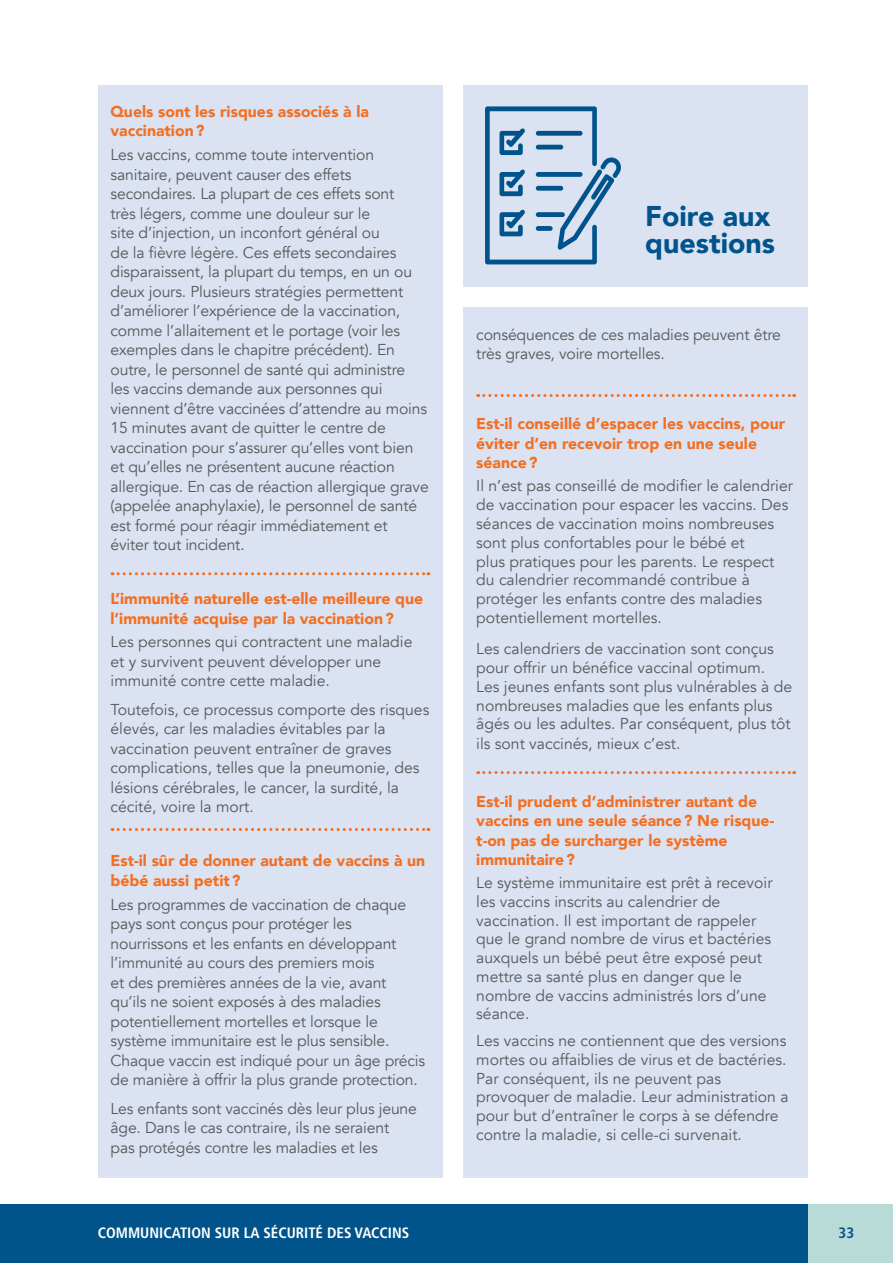
<style>
.page{position:relative;width:893px;height:1263px;background:#fff}
.page>*{position:absolute;margin:0;border:0;box-sizing:border-box;transform-origin:0 0}
.t1{font:900 28.5px/27px "Avenir";color:#00548b}
.Body_Text{font:15.75px/19.5px "Avenir";letter-spacing:-.01em;color:#57585a}
.Heading_4{font:900 15.75px/19.5px "Avenir";color:#f36f21}
.t2{font:700 condensed 15px "Frutiger LT Std";color:#fff}
.t3{font:700 condensed 15px "Frutiger LT Std";color:#00548b}
</style>
<div class="page">
<div style="left:0;top:1204px;width:808px;height:59px;background:#00548b"></div>
<div style="left:808px;top:1204px;width:85px;height:59px;background:#b8dbd8"></div>
<div style="left:98px;top:85px;width:344px;height:1093px;background:#dbe2f2"></div>
<div style="left:463px;top:308px;width:345px;height:870px;background:#dbe2f2"></div>
<svg style="left:478px;top:394px;width:317px;height:3px"></svg>
<svg style="left:478px;top:771px;width:317px;height:3px"></svg>
<svg style="left:112px;top:572px;width:317px;height:3px"></svg>
<svg style="left:112px;top:828px;width:317px;height:3px"></svg>
<div style="left:463px;top:85px;width:345px;height:202px;background:#dbe2f2"></div>
<svg style="left:485px;top:106px;width:136px;height:158px"></svg>
<p class="Heading_4" style="left:111px;top:101px;width:260px">Quels sont les risques associés à la vaccination?</p>
<p class="Body_Text" style="left:111px;top:145px;width:320px">Les vaccins, comme toute intervention sanitaire, peuvent causer des effets secondaires. La plupart de ces effets sont<br>très légers, comme une douleur sur le<br>site d’injection, un inconfort général ou<br>de la fièvre légère. Ces effets secondaires disparaissent, la plupart du temps, en un ou deux jours. Plusieurs stratégies permettent d’améliorer l’expérience de la vaccination, comme l’allaitement et le portage (voir les exemples dans le chapitre précédent). En outre, le personnel de santé qui administre<br>les vaccins demande aux personnes qui viennent d’être vaccinées d’attendre au moins 15 minutes avant de quitter le centre de vaccination pour s’assurer qu’elles vont bien et qu’elles ne présentent aucune réaction allergique. En cas de réaction allergique grave (appelée anaphylaxie), le personnel de santé est formé pour réagir immédiatement et éviter tout incident.</p>
<p class="Heading_4" style="left:111px;top:588px;width:314px">L’immunité naturelle est-elle meilleure que l’immunité acquise par la vaccination?</p>
<p class="Body_Text" style="left:111px;top:632px;width:303px">Les personnes qui contractent une maladie et y survivent peuvent développer une immunité contre cette maladie.</p>
<p class="Body_Text" style="left:111px;top:700px;width:320px">Toutefois, ce processus comporte des risques élevés, car les maladies évitables par la vaccination peuvent entraîner de graves complications, telles que la pneumonie, des lésions cérébrales, le cancer, la surdité, la cécité, voire la mort.</p>
<p class="Heading_4" style="left:111px;top:851px;width:316px">Est-il sûr de donner autant de vaccins à un bébé aussi petit?</p>
<p class="Body_Text" style="left:111px;top:895px;width:316px">Les programmes de vaccination de chaque pays sont conçus pour protéger les nourrissons et les enfants en développant l’immunité au cours des premiers mois<br>et des premières années de la vie, avant qu’ils ne soient exposés à des maladies potentiellement mortelles et lorsque le système immunitaire est le plus sensible.<br>Chaque vaccin est indiqué pour un âge précis de manière à offrir la plus grande protection.</p>
<p class="Body_Text" style="left:111px;top:1099px;width:308px">Les enfants sont vaccinés dès leur plus jeune âge. Dans le cas contraire, ils ne seraient pas protégés contre les maladies et les</p>
<p class="t1" style="left:645px;top:202px;width:131px">Foire aux questions</p>
<p class="Body_Text" style="left:476px;top:325px;width:306px">conséquences de ces maladies peuvent être très graves, voire mortelles.</p>
<p class="Heading_4" style="left:476px;top:414px;width:310px">Est-il conseillé d’espacer les vaccins, pour éviter d’en recevoir trop en une seule séance?</p>
<p class="Body_Text" style="left:476px;top:477px;width:318px;line-height:18.8px">Il n’est pas conseillé de modifier le calendrier de vaccination pour espacer les vaccins. Des séances de vaccination moins nombreuses sont plus confortables pour le bébé et<br>plus pratiques pour les parents. Le respect du calendrier recommandé contribue à protéger les enfants contre des maladies potentiellement mortelles.</p>
<p class="Body_Text" style="left:476px;top:640px;width:317px;line-height:18.9px">Les calendriers de vaccination sont conçus pour offrir un bénéfice vaccinal optimum.<br>Les jeunes enfants sont plus vulnérables à de nombreuses maladies que les enfants plus âgés ou les adultes. Par conséquent, plus tôt ils sont vaccinés, mieux c’est.</p>
<p class="Heading_4" style="left:476px;top:791px;width:300px">Est-il prudent d’administrer autant de vaccins en une seule séance? Ne risque&shy;t-on pas de surcharger le système immunitaire?</p>
<p class="Body_Text" style="left:476px;top:873px;width:298px;line-height:18.8px">Le système immunitaire est prêt à recevoir les vaccins inscrits au calendrier de vaccination. Il est important de rappeler que le grand nombre de virus et bactéries auxquels un bébé peut être exposé peut mettre sa santé plus en danger que le nombre de vaccins administrés lors d’une séance.</p>
<p class="Body_Text" style="left:476px;top:1032px;width:314px;line-height:18.8px">Les vaccins ne contiennent que des versions mortes ou affaiblies de virus et de bactéries.<br>Par conséquent, ils ne peuvent pas provoquer de maladie. Leur administration a pour but d’entraîner le corps à se défendre contre la maladie, si celle-ci survenait.</p>
<p class="t2" style="left:98px;top:1224px;width:313px">COMMUNICATION SUR LA SÉCURITÉ DES VACCINS</p>
<p class="t3" style="left:839px;top:1224px;width:17px">33</p>
</div>
